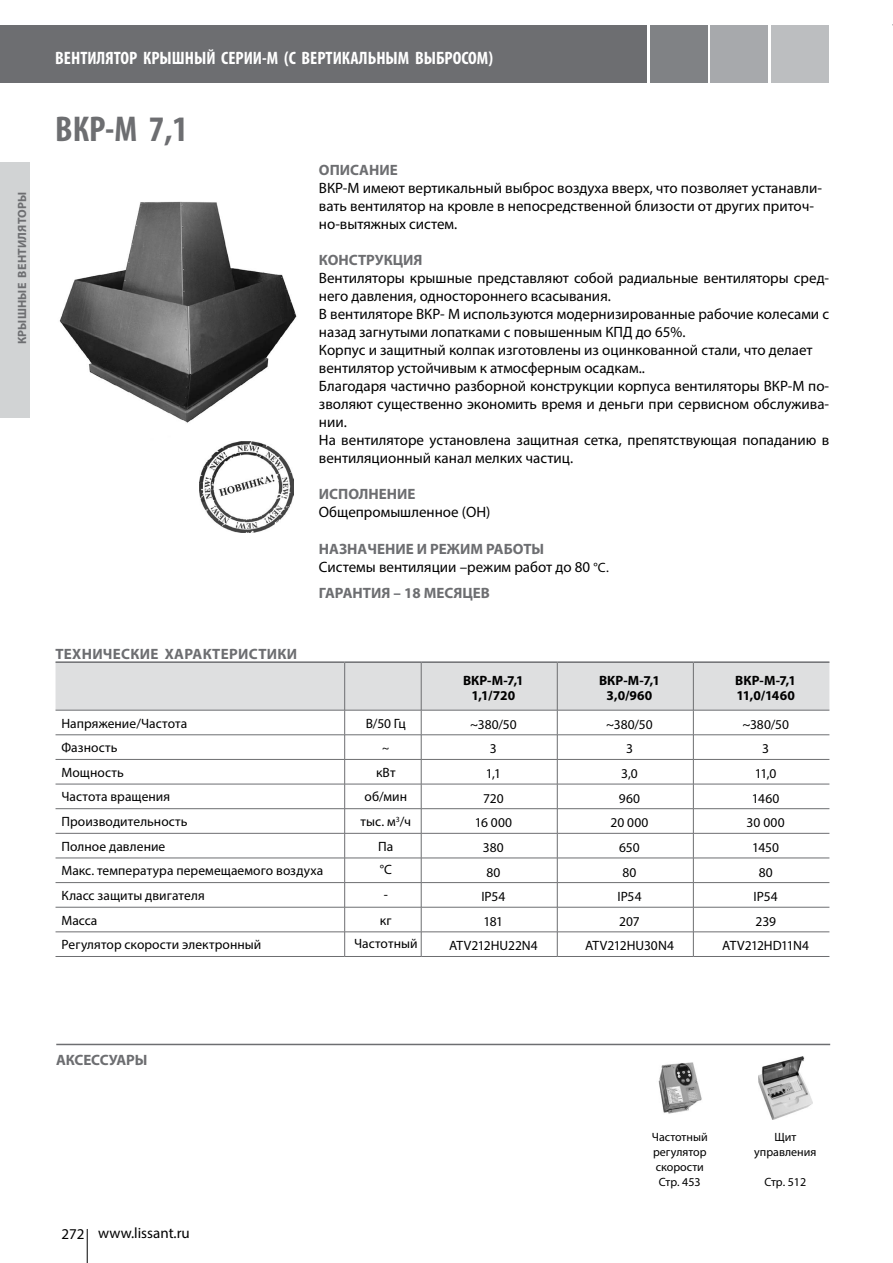
<style>
.page{position:relative;width:893px;height:1263px;background:#fff}
.page>*{position:absolute;margin:0;border:0;box-sizing:border-box;transform-origin:0 0}
.t1{font:700 condensed 36px "Myriad Pro";color:#6d6e71}
.t2{font:700 condensed 18px "Myriad Pro";color:#fff}
.t3{font:15px/18px "Myriad Pro";color:#000}
.t4{font:700 15px "Myriad Pro";letter-spacing:.005em;color:#6d6e71}
.t5{font:13.5px "Myriad Pro";letter-spacing:.005em;color:#000}
.t6{font:700 13.5px/15px "Myriad Pro";letter-spacing:.01em;color:#000;text-align:center}
.t7{font:13.5px "Myriad Pro";letter-spacing:-.04em;color:#000}
.t8{font:12px/15px "Myriad Pro";color:#000;text-align:center}
.t9{font:700 12px "Myriad Pro";letter-spacing:.02em;color:#6d6e71}
.s1{font-weight:700;color:#6d6e71}
.s2{font-size:13.5px}
</style>
<div class="page">
<div style="left:0;top:162px;width:30px;height:255px;background:#d1d3d4"></div>
<hr style="left:87px;top:1229px;width:1px;height:34px;background:#000">
<div style="left:0;top:26px;width:646px;height:57px;background:#6d6e71"></div>
<div style="left:650px;top:26px;width:57px;height:57px;background:#808285"></div>
<div style="left:711px;top:26px;width:57px;height:57px;background:#a7a9ac"></div>
<div style="left:771px;top:26px;width:58px;height:57px;background:#bcbec0"></div>
<img style="left:59px;top:201px;width:238px;height:222px">
<hr style="left:56px;top:661px;width:289px;height:2px;background:#6d6e71">
<hr style="left:345px;top:661px;width:76px;height:2px;background:#6d6e71">
<hr style="left:421px;top:661px;width:136px;height:2px;background:#6d6e71">
<hr style="left:557px;top:661px;width:136px;height:2px;background:#6d6e71">
<hr style="left:693px;top:661px;width:136px;height:2px;background:#6d6e71">
<hr style="left:56px;top:956px;width:289px;height:1px;background:#6d6e71">
<hr style="left:345px;top:956px;width:76px;height:1px;background:#6d6e71">
<hr style="left:421px;top:956px;width:136px;height:1px;background:#6d6e71">
<hr style="left:557px;top:956px;width:136px;height:1px;background:#6d6e71">
<svg style="left:56px;top:662px;width:773px;height:294px"></svg>
<hr style="left:693px;top:931px;width:136px;height:1px;background:#6d6e71">
<hr style="left:693px;top:956px;width:136px;height:1px;background:#6d6e71">
<hr style="left:56px;top:1044px;width:774px;height:1px;background:#6d6e71">
<img style="left:759px;top:1057px;width:53px;height:62px">
<img style="left:658px;top:1062px;width:44px;height:52px">
<img style="left:200px;top:442px;width:93px;height:91px">
<p class="t9" style="left:14px;top:344px;width:154px;rotate:-90deg">КРЫШНЫЕ ВЕНТИЛЯТОРЫ</p>
<p class="t2" style="left:55px;top:47px;width:439px">ВЕНТИЛЯТОР КРЫШНЫЙ СЕРИИ-М (С ВЕРТИКАЛЬНЫМ ВЫБРОСОМ)</p>
<p class="t1" style="left:55px;top:106px;width:134px">ВКР-М 7,1</p>
<p class="t4" style="left:55px;top:644px;width:243px">ТЕХНИЧЕСКИЕ ХАРАКТЕРИСТИКИ</p>
<p class="t3" style="left:319px;top:161px;width:505px"><span class="s1">ОПИСАНИЕ<br></span>ВКР-М имеют вертикальный выброс воздуха вверх, что позволяет устанавли&shy;вать вентилятор на кровле в непосредственной близости от других приточ&shy;но-вытяжных систем.</p>
<p class="t3" style="left:319px;top:251px;width:512px"><span class="s1">КОНСТРУКЦИЯ<br></span>Вентиляторы крышные представляют собой радиальные вентиляторы сред&shy;него давления, одностороннего всасывания.<br>В вентиляторе ВКР- М используются модернизированные рабочие колесами с назад загнутыми лопатками с повышенным КПД до 65%.<br>Корпус и защитный колпак изготовлены из оцинкованной стали, что делает вентилятор устойчивым к атмосферным осадкам..<br>Благодаря частично разборной конструкции корпуса вентиляторы ВКР-М по&shy;зволяют существенно экономить время и деньги при сервисном обслужива&shy;нии.<br>На вентиляторе установлена защитная сетка, препятствующая попаданию в вентиляционный канал мелких частиц.</p>
<p class="t3" style="left:319px;top:485px;width:173px"><span class="s1">ИСПОЛНЕНИЕ<br></span>Общепромышленное (ОН)</p>
<p class="t3" style="left:319px;top:539px;width:291px"><span class="s1">НАЗНАЧЕНИЕ И РЕЖИМ РАБОТЫ<br></span>Системы вентиляции –режим работ до 80 <span class="s2">°C.</span></p>
<p class="t4" style="left:319px;top:583px;width:173px">ГАРАНТИЯ – 18 МЕСЯЦЕВ</p>
<p class="t6" style="left:463px;top:672px;width:62px">ВКР-М-7,1<br>1,1/720</p>
<p class="t6" style="left:599px;top:672px;width:62px">ВКР-М-7,1<br>3,0/960</p>
<p class="t6" style="left:735px;top:672px;width:62px;text-align:left">ВКР-М-7,1<br>11,0/1460</p>
<p class="t5" style="left:62px;top:715px;width:127px">Напряжение/Частота</p>
<p class="t5" style="left:366px;top:715px;width:42px">В/50 Гц</p>
<p class="t5" style="left:470px;top:716px;width:48px">~380/50</p>
<p class="t5" style="left:606px;top:716px;width:48px">~380/50</p>
<p class="t5" style="left:742px;top:716px;width:48px">~380/50</p>
<p class="t5" style="left:62px;top:739px;width:57px">Фазность</p>
<p class="t8" style="left:382px;top:740px;width:9px">~</p>
<p class="t5" style="left:490px;top:740px;width:8px">3</p>
<p class="t5" style="left:626px;top:740px;width:8px">3</p>
<p class="t5" style="left:762px;top:740px;width:8px">3</p>
<p class="t5" style="left:62px;top:764px;width:64px">Мощность</p>
<p class="t5" style="left:376px;top:764px;width:21px">кВт</p>
<p class="t5" style="left:486px;top:765px;width:17px">1,1</p>
<p class="t5" style="left:621px;top:765px;width:18px">3,0</p>
<p class="t5" style="left:755px;top:765px;width:23px">11,0</p>
<p class="t5" style="left:62px;top:789px;width:110px">Частота вращения</p>
<p class="t5" style="left:365px;top:789px;width:44px">об/мин</p>
<p class="t5" style="left:483px;top:790px;width:22px">720</p>
<p class="t5" style="left:619px;top:790px;width:23px">960</p>
<p class="t5" style="left:752px;top:790px;width:29px">1460</p>
<p class="t5" style="left:62px;top:813px;width:128px">Производительность</p>
<p class="t5" style="left:361px;top:813px;width:52px">тыс. м<sup>3</sup>/ч</p>
<p class="t5" style="left:475px;top:814px;width:39px">16 000</p>
<p class="t5" style="left:610px;top:814px;width:39px">20 000</p>
<p class="t5" style="left:747px;top:814px;width:40px">30 000</p>
<p class="t5" style="left:62px;top:838px;width:105px">Полное давление</p>
<p class="t5" style="left:378px;top:838px;width:17px">Па</p>
<p class="t5" style="left:483px;top:839px;width:22px">380</p>
<p class="t5" style="left:619px;top:839px;width:22px">650</p>
<p class="t5" style="left:752px;top:839px;width:28px">1450</p>
<p class="t5" style="left:62px;top:862px;width:263px">Макс. температура перемещаемого воздуха</p>
<p class="t5" style="left:380px;top:861px;width:14px">°C</p>
<p class="t5" style="left:486px;top:864px;width:15px">80</p>
<p class="t5" style="left:622px;top:864px;width:15px">80</p>
<p class="t5" style="left:759px;top:864px;width:15px">80</p>
<p class="t5" style="left:62px;top:887px;width:145px">Класс защиты двигателя</p>
<p class="t5" style="left:384px;top:886px;width:6px">-</p>
<p class="t5" style="left:481px;top:888px;width:26px">IP54</p>
<p class="t5" style="left:617px;top:888px;width:26px">IP54</p>
<p class="t5" style="left:754px;top:888px;width:26px">IP54</p>
<p class="t5" style="left:62px;top:912px;width:37px">Масса</p>
<p class="t5" style="left:380px;top:912px;width:13px">кг</p>
<p class="t5" style="left:484px;top:913px;width:21px">181</p>
<p class="t5" style="left:619px;top:913px;width:22px">207</p>
<p class="t5" style="left:755px;top:913px;width:22px">239</p>
<p class="t5" style="left:62px;top:936px;width:201px">Регулятор скорости электронный</p>
<p class="t5" style="left:354px;top:935px;width:65px">Частотный</p>
<p class="t5" style="left:449px;top:938px;width:90px">ATV212HU22N4</p>
<p class="t5" style="left:585px;top:938px;width:90px">ATV212HU30N4</p>
<p class="t7" style="left:722px;top:938px;width:88px">ATV212HD11N4</p>
<p class="t4" style="left:56px;top:1050px;width:93px">АКСЕССУАРЫ</p>
<p class="t3" style="left:62px;top:1224px;width:130px">272 www.lissant.ru</p>
<p class="t8" style="left:652px;top:1129px;width:57px">Частотный регулятор скорости<br>Стр. 453</p>
<p class="t8" style="left:754px;top:1129px;width:64px">Щит управления</p>
<p class="t8" style="left:764px;top:1174px;width:43px">Стр. 512</p>
</div>
